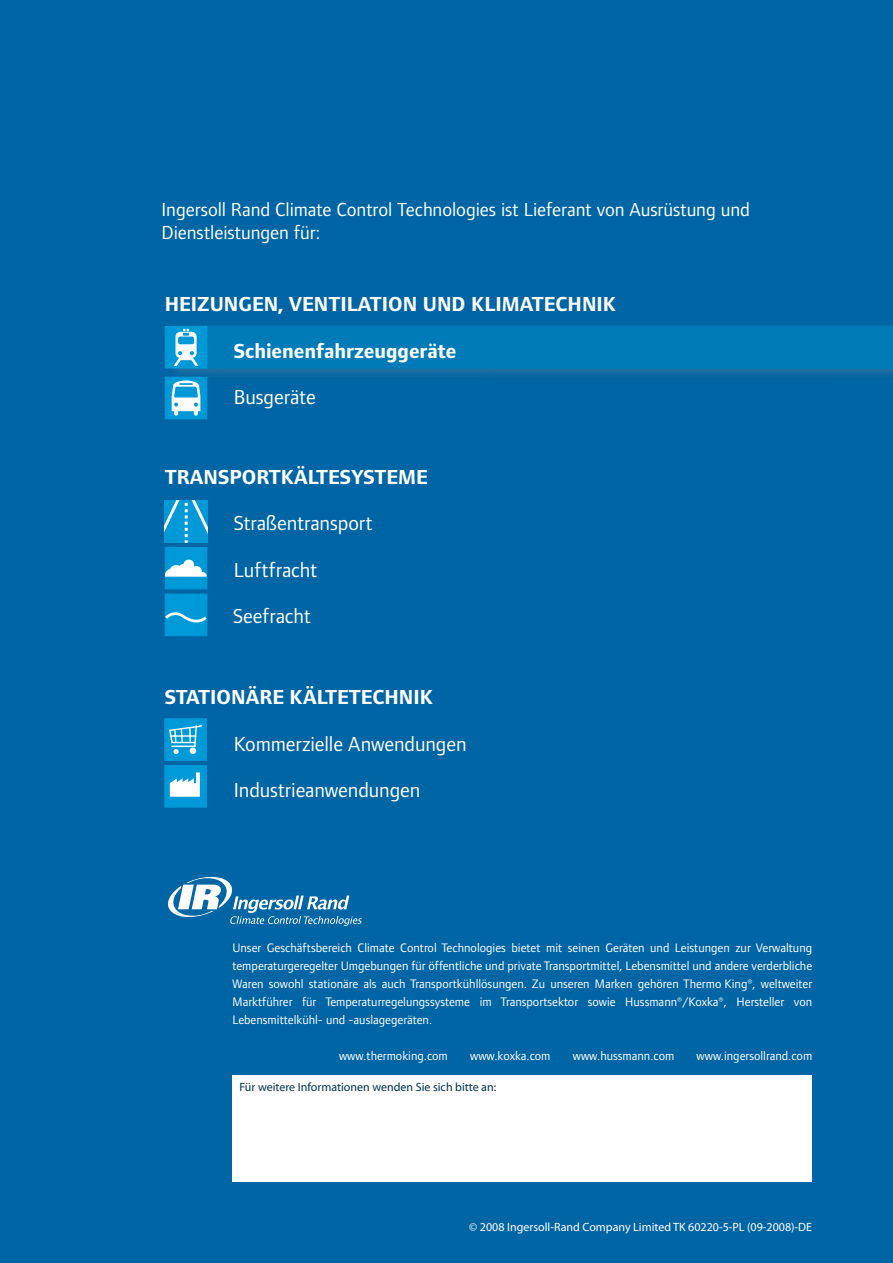
<style>
.page{position:relative;width:893px;height:1263px;background:#0065a4}
.page>*{position:absolute;margin:0;border:0;box-sizing:border-box;transform-origin:0 0}
.t1{font:700 21px "Foundry Form Sans";color:#fff}
.t2{font:21px "Foundry Form Sans";letter-spacing:-.005em;color:#fff}
.t3{font:19.5px/22.5px "Foundry Form Sans";letter-spacing:-.005em;color:#fff}
.t4{font:12.75px/18px "Foundry Form Sans";color:#fff;text-align:justify}
.t5{font:12px "Myriad Pro";color:#fff}
.t6{font:12px "Myriad Pro";color:#003350}
</style>
<div class="page">
<div style="left:232px;top:1076px;width:580px;height:106px;background:#fff"></div>
<div style="left:168px;top:322px;width:725px;height:60px;background:#939597;opacity:.75"></div>
<div style="left:164px;top:765px;width:43px;height:43px;background:#0099d8;border:1px solid #0099d8"></div>
<svg style="left:170px;top:772px;width:30px;height:25px"></svg>
<div style="left:164px;top:718px;width:43px;height:43px;background:#0099d8;border:1px solid #0099d8"></div>
<svg style="left:169px;top:725px;width:34px;height:29px"></svg>
<div style="left:165px;top:594px;width:42px;height:42px;background:#0099d8"></div>
<svg style="left:164px;top:612px;width:44px;height:12px"></svg>
<div style="left:165px;top:547px;width:42px;height:42px;background:#0099d8"></div>
<svg style="left:165px;top:560px;width:42px;height:17px"></svg>
<svg style="left:165px;top:500px;width:42px;height:43px;background:#22a6dd"></svg>
<div style="left:165px;top:377px;width:42px;height:42px;background:#0099d8"></div>
<svg style="left:172px;top:380px;width:28px;height:36px"></svg>
<div style="left:165px;top:326px;width:42px;height:43px;background:#0099d8"></div>
<div style="left:172px;top:326px;width:721px;height:43px;background:#007bb8"></div>
<svg style="left:168px;top:876px;width:194px;height:50px"></svg>
<h2 class="t3" style="left:162px;top:198px;width:590px">Ingersoll Rand Climate Control Technologies ist Lieferant von Ausrüstung und<br>Dienstleistungen für:</h2>
<h1 class="t1" style="left:165px;top:292px;width:451px">HEIZUNGEN, VENTILATION UND KLIMATECHNIK</h1>
<h1 class="t1" style="left:234px;top:339px;width:224px">SCHIENENFAHRZEUGGERÄTE</h1>
<h1 class="t2" style="left:234px;top:385px;width:83px">Busgeräte</h1>
<h1 class="t1" style="left:165px;top:465px;width:224px">TRAN SPORTKÄLTESYSTEME</h1>
<h1 class="t2" style="left:234px;top:511px;width:140px">Straßentransport</h1>
<h1 class="t2" style="left:234px;top:558px;width:85px">Luftfracht</h1>
<h1 class="t2" style="left:233px;top:604px;width:80px">Seefracht</h1>
<h1 class="t1" style="left:165px;top:685px;width:267px">STATIONÄRE KÄLTETECHNIK</h1>
<h1 class="t2" style="left:234px;top:732px;width:234px">Kommerzielle Anwendungen</h1>
<h1 class="t2" style="left:234px;top:778px;width:188px">Industrieanwendungen</h1>
<p class="t4" style="left:232px;top:938px;width:581px">Unser Geschäftsbereich Climate Control Technologies bietet mit seinen Geräten und Leistungen zur Verwaltung temperaturgeregelter Umgebungen für öffentliche und private Transportmittel, Lebensmittel und andere verderbliche Waren sowohl stationäre als auch Transportkühllösungen. Zu unseren Marken gehören Thermo King®, weltweiter Marktführer für Temperaturregelungssysteme im Transportsektor sowie Hussmann®/Koxka®, Hersteller von Lebensmittelkühl- und -auslagegeräten.</p>
<p class="t4" style="left:339px;top:1046px;width:110px">www.thermoking.com</p>
<p class="t4" style="left:470px;top:1046px;width:82px">www.koxka.com</p>
<p class="t4" style="left:573px;top:1046px;width:103px">www.hussmann.com</p>
<p class="t4" style="left:697px;top:1046px;width:117px">www.ingersollrand.com</p>
<p class="t6" style="left:240px;top:1079px;width:258px">Für weitere Informationen wenden Sie sich bitte an:</p>
<p class="t5" style="left:469px;top:1219px;width:344px">© 2008 Ingersoll-Rand Company Limited TK 60220-5-PL (09-2008)-DE</p>
</div>
